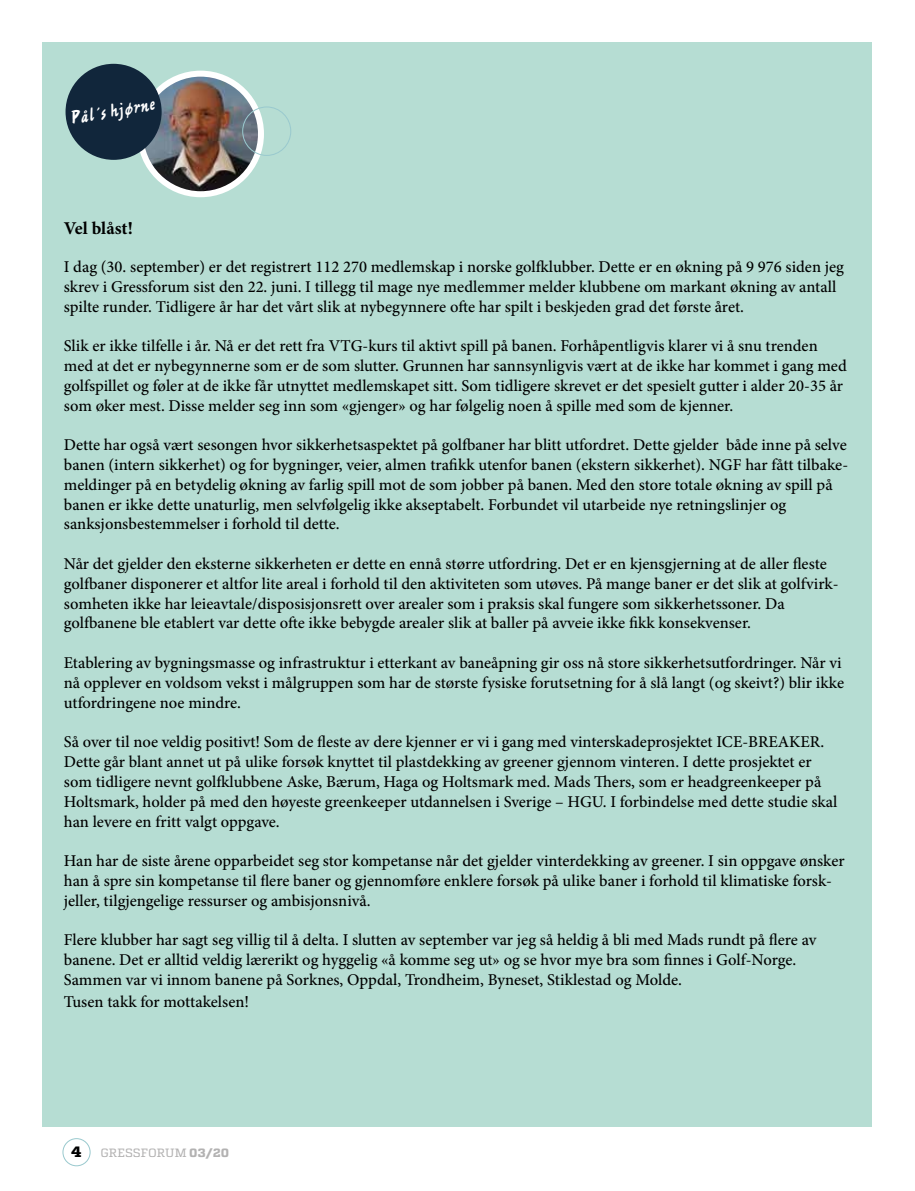
<style>
.page{position:relative;width:915px;height:1191px;background:#fff}
.page>*{position:absolute;margin:0;border:0;box-sizing:border-box;transform-origin:0 0}
.t1{font:19.5px "Ashley Script";color:#fff}
.t2{font:700 18px "Minion Pro";letter-spacing:-.005em;color:#000}
.t3{font:500 16.5px/19.8px "Minion Pro";color:#000}
.t4{font:12px "Atletico";letter-spacing:-.005em;color:#b3b2b2}
.s1{font-weight:700;font-size:15px;color:#000}
.s2{font-weight:700}
</style>
<div class="page">
<div style="left:43px;top:43px;width:829px;height:1084px;background:#b6ddd3"></div>
<img style="left:140px;top:74px;width:121px;height:120px;border-radius:60px">
<div style="left:137px;top:71px;width:127px;height:126px;border:6px solid #fff;border-radius:50%"></div>
<div style="left:65px;top:64px;width:97px;height:96px;background:#11263b;border-radius:50%"></div>
<div style="left:242px;top:107px;width:49px;height:49px;border:1px solid #99c9ce;border-radius:50%"></div>
<div style="left:63px;top:1138px;width:27px;height:28px;border:1px solid #99c9ce;border-radius:50%"></div>
<p class="t1" style="left:68px;top:108px;width:88px;rotate:-11deg">Pål´s hjørne</p>
<p class="t2" style="left:64px;top:216px;width:70px">Vel blåst!</p>
<p class="t3" style="left:64px;top:257px;width:781px">I dag (30. september) er det registrert 112 270 medlemskap i norske golfklubber. Dette er en økning på 9 976 siden jeg skrev i Gressforum sist den 22. juni. I tillegg til mage nye medlemmer melder klubbene om markant økning av antall spilte runder. Tidligere år har det vårt slik at nybegynnere ofte har spilt i beskjeden grad det første året.</p>
<p class="t3" style="left:64px;top:336px;width:784px">Slik er ikke tilfelle i år. Nå er det rett fra VTG-kurs til aktivt spill på banen. Forhåpentligvis klarer vi å snu trenden med at det er nybegynnerne som er de som slutter. Grunnen har sannsynligvis vært at de ikke har kommet i gang med golfspillet og føler at de ikke får utnyttet medlemskapet sitt. Som tidligere skrevet er det spesielt gutter i alder 20-35 år som øker mest. Disse melder seg inn som «gjenger» og har følgelig noen å spille med som de kjenner.</p>
<p class="t3" style="left:64px;top:435px;width:785px">Dette har også vært sesongen hvor sikkerhetsaspektet på golfbaner har blitt utfordret. Dette gjelder både inne på selve banen (intern sikkerhet) og for bygninger, veier, almen trafikk utenfor banen (ekstern sikkerhet). NGF har fått tilbake&shy;meldinger på en betydelig økning av farlig spill mot de som jobber på banen. Med den store totale økning av spill på banen er ikke dette unaturlig, men selvfølgelig ikke akseptabelt. Forbundet vil utarbeide nye retningslinjer og sanksjonsbestemmelser i forhold til dette.</p>
<p class="t3" style="left:64px;top:554px;width:776px">Når det gjelder den eksterne sikkerheten er dette en ennå større utfordring. Det er en kjensgjerning at de aller fleste golfbaner disponerer et altfor lite areal i forhold til den aktiviteten som utøves. På mange baner er det slik at golfvirk&shy;somheten ikke har leieavtale/disposisjonsrett over arealer som i praksis skal fungere som sikkerhetssoner. Da golfbanene ble etablert var dette ofte ikke bebygde arealer slik at baller på avveie ikke fikk konsekvenser.</p>
<p class="t3" style="left:64px;top:653px;width:781px">Etablering av bygningsmasse og infrastruktur i etterkant av baneåpning gir oss nå store sikkerhetsutfordringer. Når vi nå opplever en voldsom vekst i målgruppen som har de største fysiske forutsetning for å slå langt (og skeivt?) blir ikke utfordringene noe mindre.</p>
<p class="t3" style="left:64px;top:732px;width:775px">Så over til noe veldig positivt! Som de fleste av dere kjenner er vi i gang med vinterskadeprosjektet ICE-BREAKER.<br>Dette går blant annet ut på ulike forsøk knyttet til plastdekking av greener gjennom vinteren. I dette prosjektet er som tidligere nevnt golfklubbene Aske, Bærum, Haga og Holtsmark med. Mads Thers, som er headgreenkeeper på Holtsmark, holder på med den høyeste greenkeeper utdannelsen i Sverige – HGU. I forbindelse med dette studie skal han levere en fritt valgt oppgave.</p>
<p class="t3" style="left:64px;top:851px;width:782px">Han har de siste årene opparbeidet seg stor kompetanse når det gjelder vinterdekking av greener. I sin oppgave ønsker han å spre sin kompetanse til flere baner og gjennomføre enklere forsøk på ulike baner i forhold til klimatiske forsk&shy;jeller, tilgjengelige ressurser og ambisjonsnivå.</p>
<p class="t3" style="left:64px;top:930px;width:753px">Flere klubber har sagt seg villig til å delta. I slutten av september var jeg så heldig å bli med Mads rundt på flere av banene. Det er alltid veldig lærerikt og hyggelig «å komme seg ut» og se hvor mye bra som finnes i Golf-Norge.<br>Sammen var vi innom banene på Sorknes, Oppdal, Trondheim, Byneset, Stiklestad og Molde.</p>
<p class="t3" style="left:64px;top:991px;width:187px">Tusen takk for mottakelsen!</p>
<p class="t4" style="left:71px;top:1146px;width:159px"><span class="s1">4</span> GRESSFORUM <span class="s2">03/20</span></p>
</div>
